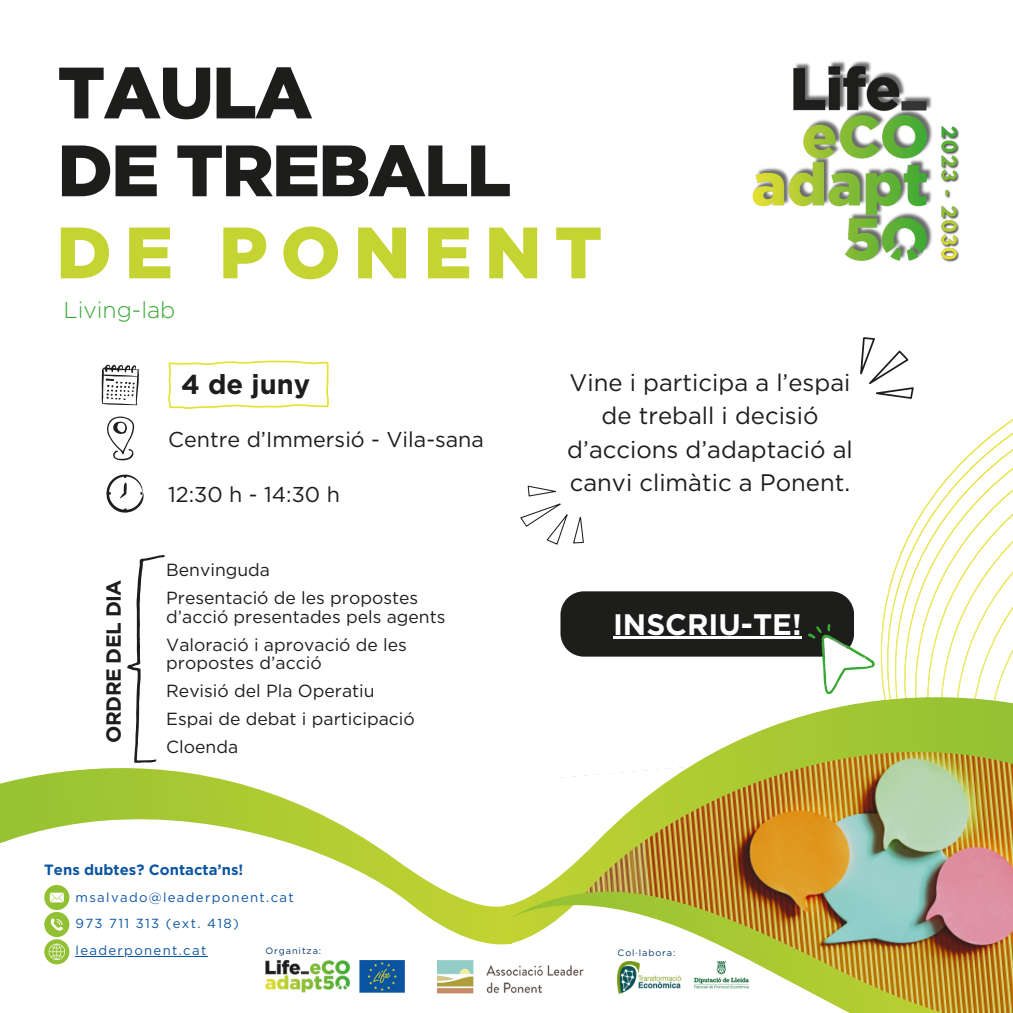
<style>
.page{position:relative;width:1013px;height:1013px;background:#fff}
.page>*{position:absolute;margin:0;border:0;box-sizing:border-box;transform-origin:0 0}
.t1{font:900 72.5px/77.8px "Gotham";letter-spacing:-.025em;color:#1d1e1c}
.t2{font:900 72.5px "Gotham";letter-spacing:.175em;color:#c5d432}
.t3{font:700 29.62px "Gotham";color:#fff}
.t4{font:700 27.38px "Gotham";color:#1d1e1c}
.t5{font:23.88px/33.1px "Gotham";color:#1d1e1c;text-align:center}
.t6{font:300 23px "Gotham";color:#39a935}
.t7{font:21.5px "Gotham";color:#1d1e1c}
.t8{font:700 20.38px "Gotham";letter-spacing:-.025em;color:#1d1e1c}
.t9{font:17.5px/18.9px "Gotham";color:#1d1e1c}
.t10{font:700 14.88px "Gotham";color:#0c55a2}
.t11{font:13.12px "Gotham";letter-spacing:.1em;color:#0c55a2}
.t12{font:9.25px "Gotham";letter-spacing:.1em;color:#053569}
</style>
<div class="page">
<svg style="left:880px;top:419px;width:132px;height:268px"></svg>
<svg style="left:560px;top:687px;width:452px;height:167px"></svg>
<svg style="left:512px;top:854px;width:500px;height:158px"></svg>
<svg style="left:0;top:762px;width:512px;height:227px"></svg>
<img style="left:752px;top:61px;width:181px;height:200px">
<img style="left:941px;top:126px;width:18px;height:136px">
<svg style="left:44px;top:885px;width:25px;height:79px"></svg>
<hr style="left:76px;top:956px;width:132px;height:1px;background:#0c55a2">
<img style="left:617px;top:961px;width:131px;height:32px">
<img style="left:265px;top:960px;width:139px;height:32px">
<img style="left:437px;top:960px;width:147px;height:33px">
<svg style="left:860px;top:337px;width:54px;height:62px"></svg>
<svg style="left:520px;top:485px;width:64px;height:60px"></svg>
<svg style="left:127px;top:555px;width:38px;height:207px"></svg>
<svg style="left:560px;top:591px;width:314px;height:103px"></svg>
<svg style="left:107px;top:416px;width:27px;height:44px"></svg>
<svg style="left:106px;top:474px;width:38px;height:39px"></svg>
<svg style="left:101px;top:364px;width:39px;height:41px"></svg>
<svg style="left:168px;top:360px;width:160px;height:49px"></svg>
<h6 class="t1" style="left:57px;top:53px;width:455px">TAULA<br>DE TREBALL</h6>
<h6 class="t2" style="left:56px;top:209px;width:547px">DE PONENT</h6>
<p class="t6" style="left:63px;top:295px;width:113px">Living-lab</p>
<p class="t8" style="left:101px;top:743px;width:165px;rotate:-90deg">ORDRE DEL DIA</p>
<p class="t4" style="left:181px;top:367px;width:131px">4 de juny</p>
<p class="t7" style="left:168px;top:427px;width:317px">Centre d’Immersió - Vila-sana</p>
<p class="t7" style="left:168px;top:481px;width:173px">12:30 h - 14:30 h</p>
<p class="t9" style="left:166px;top:560px;width:105px">Benvinguda</p>
<p class="t9" style="left:166px;top:588px;width:281px">Presentació de les propostes d’acció presentades pels agents</p>
<p class="t9" style="left:166px;top:635px;width:242px">Valoració i aprovació de les propostes d’acció</p>
<h5 class="t9" style="left:166px;top:681px;width:210px">Revisió del Pla Operatiu</h5>
<h2 class="t9" style="left:166px;top:709px;width:250px">Espai de debat i participació</h2>
<p class="t9" style="left:166px;top:737px;width:73px">Cloenda</p>
<p class="t5" style="left:567px;top:366px;width:287px">Vine i participa a l’espai de treball i decisió d’accions d’adaptació al canvi climàtic a Ponent.</p>
<h3 class="t3" style="left:613px;top:606px;width:190px">INSCRIU-TE!</h3>
<p class="t10" style="left:44px;top:860px;width:201px">Tens dubtes? Contacta’ns!</p>
<h4 class="t11" style="left:76px;top:888px;width:220px">msalvado@leaderponent.cat</h4>
<p class="t11" style="left:76px;top:915px;width:165px">973 711 313 (ext. 418)</p>
<p class="t12" style="left:265px;top:945px;width:57px">Organitza:</p>
<p class="t12" style="left:617px;top:947px;width:59px">Col·labora:</p>
<p class="t11" style="left:76px;top:942px;width:132px">leaderponent.cat</p>
</div>
